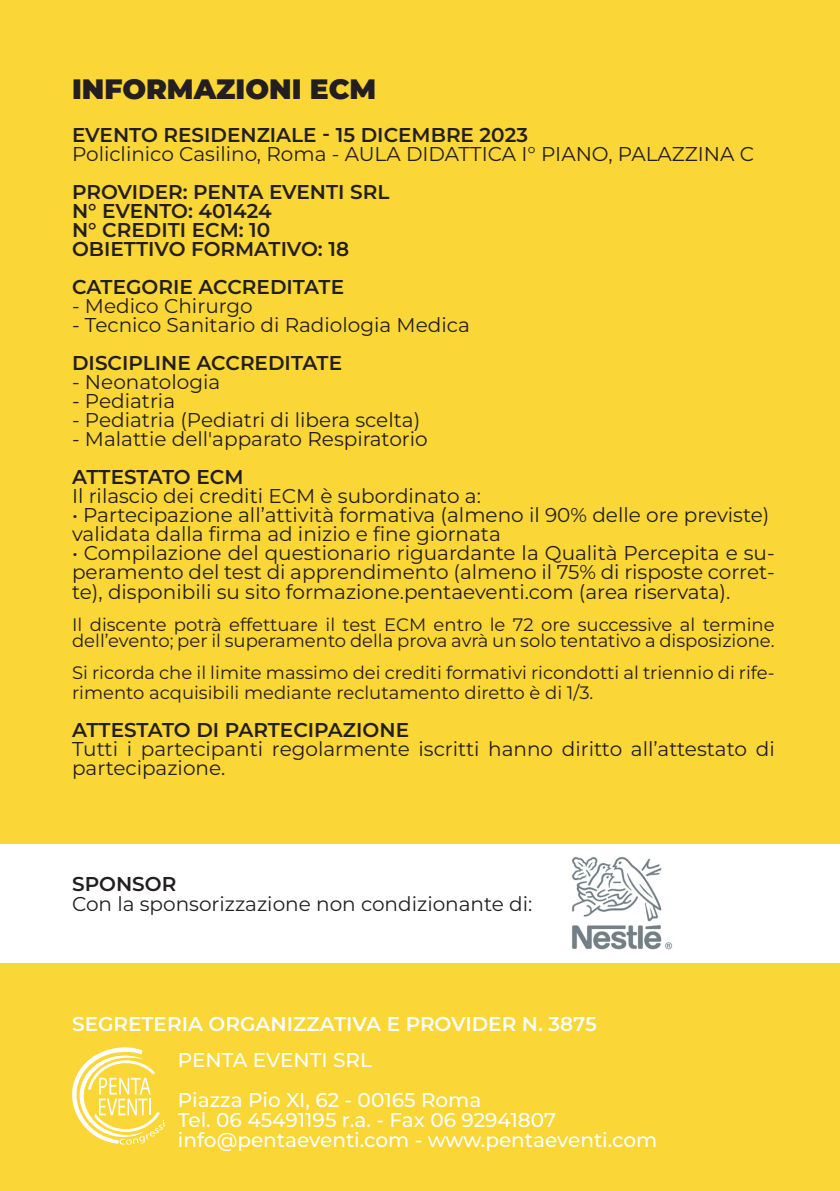
<style>
.page{position:relative;width:840px;height:1191px;background:#fff}
.page>*{position:absolute;margin:0;border:0;box-sizing:border-box;transform-origin:0 0}
.t1{font:900 28px "Montserrat";color:#231f20}
.t2{font:20px/19.6px "Montserrat";color:#231f20;text-align:justify}
.t3{font:600 20px "Montserrat";color:#231f20}
.t4{font:500 20px "Montserrat";color:#fff}
.t5{font:600 20px "Montserrat";color:#fff}
.t6{font:18px/16px "Montserrat";color:#231f20}
</style>
<div class="page">
<div style="left:0;top:0;width:839px;height:1191px;background:#fad637"></div>
<div style="left:0;top:844px;width:839px;height:118px;background:#fff"></div>
<img style="left:571px;top:857px;width:102px;height:93px">
<svg style="left:72px;top:1047px;width:93px;height:97px"></svg>
<p class="t1" style="left:72px;top:71px;width:305px">INFORMAZIONI ECM</p>
<p class="t3" style="left:72px;top:122px;width:457px">EVENTO RESIDENZIALE - 15 DICEMBRE 2023</p>
<p class="t2" style="left:72px;top:144px;width:683px">Policlinico Casilino, Roma - AULA DIDATTICA I° PIANO, PALAZZINA C</p>
<p class="t3" style="left:72px;top:179px;width:318px">PROVIDER: PENTA EVENTI SRL</p>
<p class="t3" style="left:72px;top:198px;width:201px">N° EVENTO: 401424</p>
<p class="t3" style="left:72px;top:217px;width:200px">N° CREDITI ECM: 10</p>
<p class="t3" style="left:72px;top:236px;width:278px">OBIETTIVO FORMATIVO: 18</p>
<p class="t3" style="left:72px;top:274px;width:273px">CATEGORIE ACCREDITATE</p>
<p class="t2" style="left:72px;top:296px;width:182px">- Medico Chirurgo</p>
<p class="t2" style="left:72px;top:315px;width:399px">- Tecnico Sanitario di Radiologia Medica</p>
<p class="t3" style="left:72px;top:350px;width:271px">DISCIPLINE ACCREDITATE</p>
<p class="t2" style="left:72px;top:372px;width:150px">- Neonatologia</p>
<p class="t2" style="left:72px;top:391px;width:104px">- Pediatria</p>
<p class="t2" style="left:72px;top:410px;width:349px">- Pediatria (Pediatri di libera scelta)</p>
<p class="t2" style="left:72px;top:429px;width:357px">- Malattie dell'apparato Respiratorio</p>
<p class="t3" style="left:72px;top:464px;width:173px">ATTESTATO ECM</p>
<p class="t2" style="left:72px;top:486px;width:410px">Il rilascio dei crediti ECM è subordinato a:</p>
<p class="t2" style="left:72px;top:505px;width:698px">• Partecipazione all’attività formativa (almeno il 90% delle ore previste)</p>
<p class="t2" style="left:72px;top:524px;width:430px">validata dalla firma ad inizio e fine giornata</p>
<p class="t2" style="left:72px;top:543px;width:703px">• Compilazione del questionario riguardante la Qualità Percepita e su&shy;peramento del test di apprendimento (almeno il 75% di risposte corret&shy;te), disponibili su sito formazione.pentaeventi.com (area riservata).</p>
<p class="t6" style="left:72px;top:616px;width:703px">Il discente potrà effettuare il test ECM entro le 72 ore successive al termine dell’evento; per il superamento della prova avrà un solo tentativo a disposizione.</p>
<p class="t6" style="left:72px;top:662px;width:703px;line-height:20px">Si ricorda che il limite massimo dei crediti formativi ricondotti al triennio di rife&shy;rimento acquisibili mediante reclutamento diretto è di 1/3.</p>
<p class="t3" style="left:72px;top:717px;width:338px">ATTESTATO DI PARTECIPAZIONE</p>
<p class="t2" style="left:72px;top:739px;width:703px;line-height:19px">Tutti i partecipanti regolarmente iscritti hanno diritto all’attestato di partecipazione.</p>
<p class="t3" style="left:72px;top:871px;width:106px">SPONSOR</p>
<p class="t2" style="left:72px;top:894px;width:461px">Con la sponsorizzazione non condizionante di:</p>
<p class="t5" style="left:72px;top:1010px;width:526px">SEGRETERIA ORGANIZZATIVA E PROVIDER N. 3875</p>
<p class="t4" style="left:178px;top:1046px;width:195px">PENTA EVENTI SRL</p>
<p class="t4" style="left:178px;top:1086px;width:305px">Piazza Pio XI, 62 - 00165 Roma</p>
<p class="t4" style="left:178px;top:1106px;width:379px">Tel. 06 45491195 r.a. - Fax 06 92941807</p>
<p class="t4" style="left:178px;top:1126px;width:480px">info@pentaeventi.com - www.pentaeventi.com</p>
</div>
